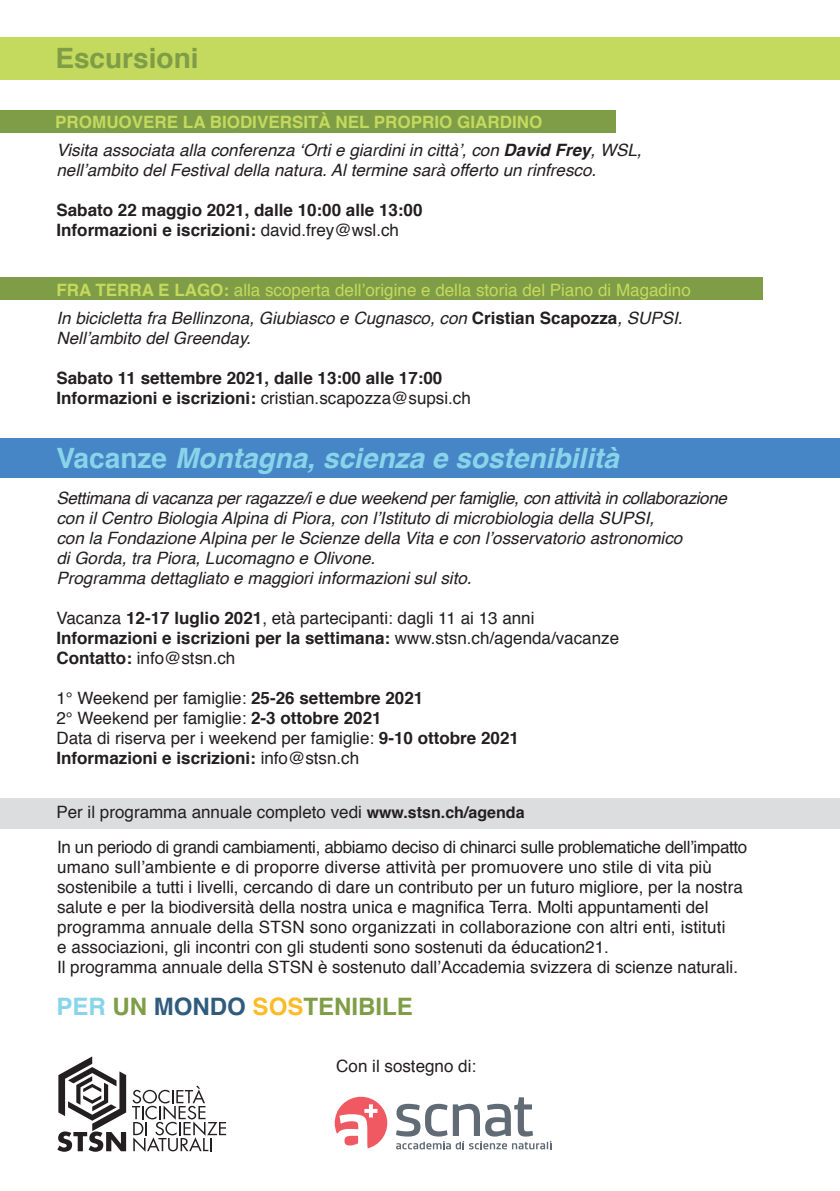
<style>
.page{position:relative;width:840px;height:1191px;background:#fff}
.page>*{position:absolute;margin:0;border:0;box-sizing:border-box;transform-origin:0 0}
.t1{font:italic 700 28px "Helvetica";color:#88d5eb}
.t2{font:700 28px "Helvetica";color:#7f9d46}
.t3{font:700 24px "Helvetica";color:#7f9d46}
.t4{font:17px/20px "Helvetica";color:#231f20}
.t5{font:italic 17px "Helvetica";color:#231f20}
.t6{font:700 17px "Helvetica";color:#231f20}
.t7{font:17px "Helvetica";letter-spacing:-.02em;color:#231f20}
.t8{font:italic 17px "Helvetica";letter-spacing:-.02em;color:#231f20}
.t9{font:17px "Helvetica";color:#c3da5f}
.t10{font:700 17px "Helvetica";color:#c3da5f}
.s1{font-weight:700}
.s2{font-weight:400}
.s3{font-weight:700;font-style:normal}
.s4{font-style:normal}
.s5{font-weight:700;font-size:16px}
.s6{color:#88d5eb}
.s7{color:#2f5c7d}
.s8{color:#fdbb27}
</style>
<div class="page">
<div style="left:0;top:438px;width:839px;height:40px;background:#4786c6"></div>
<div style="left:0;top:277px;width:762px;height:23px;background:#7f9d46"></div>
<div style="left:0;top:110px;width:615px;height:23px;background:#7f9d46"></div>
<div style="left:0;top:798px;width:839px;height:30px;background:#dcdddf"></div>
<svg style="left:132px;top:1085px;width:94px;height:66px"></svg>
<svg style="left:57px;top:1056px;width:69px;height:95px"></svg>
<svg style="left:334px;top:1096px;width:53px;height:52px"></svg>
<svg style="left:396px;top:1097px;width:155px;height:52px"></svg>
<div style="left:0;top:37px;width:839px;height:42px;background:#c3da5f"></div>
<p class="t2" style="left:55px;top:35px;width:145px">Escursioni</p>
<p class="t10" style="left:55px;top:108px;width:488px">PROMUOVERE LA BIODIVERSITÀ NEL PROPRIO GIARDINO</p>
<p class="t5" style="left:56px;top:137px;width:586px">Visita associata alla conferenza ‘Orti e giardini in città’, con <span class="s1">David Frey</span>, WSL,</p>
<p class="t5" style="left:56px;top:157px;width:541px">nell’ambito del Festival della natura. Al termine sarà offerto un rinfresco.</p>
<p class="t6" style="left:56px;top:196px;width:367px">Sabato 22 maggio 2021, dalle 10:00 alle 13:00</p>
<p class="t6" style="left:56px;top:216px;width:344px">Informazioni e iscrizioni: <span class="s2">david.frey@wsl.ch</span></p>
<p class="t9" style="left:56px;top:277px;width:635px"><span class="s1">FRA TERRA E LAGO:</span> alla scoperta dell’origine e della storia del Piano di Magadino</p>
<p class="t5" style="left:56px;top:305px;width:627px">In bicicletta fra Bellinzona, Giubiasco e Cugnasco, con <span class="s3">Cristian Scapozza</span>, SUPSI.</p>
<p class="t5" style="left:56px;top:325px;width:196px">Nell’ambito del Greenday.</p>
<p class="t6" style="left:56px;top:364px;width:387px">Sabato 11 settembre 2021, dalle 13:00 alle 17:00</p>
<p class="t4" style="left:56px;top:389px;width:416px"><span class="s1">Informazioni e iscrizioni:</span> cristian.scapozza@supsi.ch</p>
<p class="t1" style="left:56px;top:435px;width:563px"><span class="s4">Vacanze</span> Montagna, scienza e sostenibilità</p>
<p class="t8" style="left:56px;top:484px;width:671px">Settimana di vacanza per ragazze/i e due weekend per famiglie, con attività in collaborazione</p>
<p class="t5" style="left:56px;top:504px;width:599px">con il Centro Biologia Alpina di Piora, con l’Istituto di microbiologia della SUPSI,</p>
<p class="t5" style="left:56px;top:524px;width:627px">con la Fondazione Alpina per le Scienze della Vita e con l’osservatorio astronomico</p>
<p class="t5" style="left:56px;top:544px;width:320px">di Gorda, tra Piora, Lucomagno e Olivone.</p>
<p class="t5" style="left:56px;top:564px;width:416px">Programma dettagliato e maggiori informazioni sul sito.</p>
<p class="t4" style="left:56px;top:608px;width:479px">Vacanza <span class="s1">12-17 luglio 2021</span>, età partecipanti: dagli 11 ai 13 anni</p>
<p class="t6" style="left:56px;top:624px;width:564px">Informazioni e iscrizioni per la settimana: <span class="s2">www.stsn.ch/agenda/vacanze</span></p>
<p class="t4" style="left:56px;top:648px;width:180px"><span class="s1">Contatto:</span> info@stsn.ch</p>
<p class="t4" style="left:56px;top:688px;width:368px">1° Weekend per famiglie: <span class="s1">25-26 settembre 2021</span></p>
<p class="t4" style="left:56px;top:708px;width:326px">2° Weekend per famiglie: <span class="s1">2-3 ottobre 2021</span></p>
<p class="t4" style="left:56px;top:728px;width:464px">Data di riserva per i weekend per famiglie: <span class="s1">9-10 ottobre 2021</span></p>
<p class="t6" style="left:56px;top:744px;width:304px">Informazioni e iscrizioni: <span class="s2">info@stsn.ch</span></p>
<p class="t4" style="left:56px;top:802px;width:469px">Per il programma annuale completo vedi <span class="s5">www.stsn.ch/agenda</span></p>
<p class="t7" style="left:57px;top:834px;width:691px">In un periodo di grandi cambiamenti, abbiamo deciso di chinarci sulle problematiche dell’impatto</p>
<p class="t4" style="left:57px;top:857px;width:656px">umano sull’ambiente e di proporre diverse attività per promuovere uno stile di vita più</p>
<p class="t4" style="left:57px;top:877px;width:687px">sostenibile a tutti i livelli, cercando di dare un contributo per un futuro migliore, per la nostra salute e per la biodiversità della nostra unica e magnifica Terra. Molti appuntamenti del programma annuale della STSN sono organizzati in collaborazione con altri enti, istituti<br>e associazioni, gli incontri con gli studenti sono sostenuti da éducation21.</p>
<p class="t4" style="left:57px;top:957px;width:682px">Il programma annuale della STSN è sostenuto dall’Accademia svizzera di scienze naturali.</p>
<p class="t3" style="left:56px;top:987px;width:358px"><span class="s6">PER</span> UN <span class="s7">MONDO</span> <span class="s8">SOS</span>TENIBILE</p>
<p class="t4" style="left:336px;top:1056px;width:141px">Con il sostegno di:</p>
</div>
